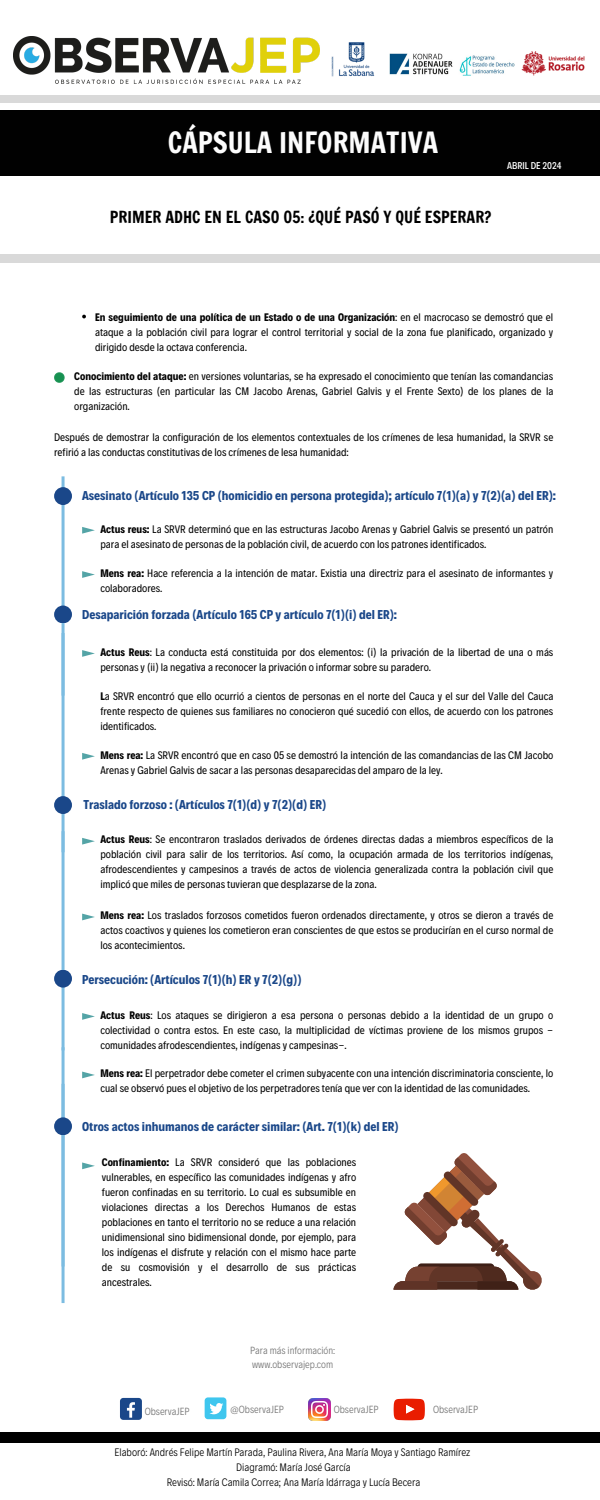
<style>
.page{position:relative;width:600px;height:1500px;background:#fff}
.page>*{position:absolute;margin:0;border:0;box-sizing:border-box;transform-origin:0 0}
.t1{font:28px "Francois One";color:#fcfcfc}
.t2{font:16px "Francois One";color:#000}
.t3{font:700 13px "Decalotype";color:#1a4789}
.t4{font:11.1px/15px "Decalotype";color:#000;text-align:justify}
.t5{font:300 11px "Decalotype";color:#000}
.t6{font:300 10.5px "Decalotype";color:#737373}
.t7{font:500 10px "Decalotype";color:#fcfcfc}
.s1{font-weight:700}
</style>
<div class="page">
<div style="left:0;top:96px;width:600px;height:6px;background:#d9d9d9"></div>
<img style="left:331px;top:42px;width:44px;height:35px">
<img style="left:521px;top:51px;width:64px;height:25px">
<div style="left:0;top:110px;width:600px;height:66px;background:#010101"></div>
<div style="left:0;top:255px;width:600px;height:8px;background:#d9d9d9"></div>
<img style="left:13px;top:37px;width:306px;height:46px">
<div style="left:0;top:1432px;width:600px;height:10px;background:#000"></div>
<div style="left:120px;top:1398px;width:22px;height:22px;background:#1a4789;border-radius:3px"></div>
<svg style="left:127px;top:1402px;width:8px;height:16px"></svg>
<div style="left:205px;top:1397px;width:21px;height:22px;background:#3fc6ee;border-radius:3px"></div>
<svg style="left:209px;top:1403px;width:14px;height:11px"></svg>
<img style="left:308px;top:1399px;width:22px;height:21px">
<svg style="left:394px;top:1399px;width:31px;height:21px"></svg>
<img style="left:389px;top:53px;width:125px;height:22px">
<svg style="left:82px;top:527px;width:13px;height:7px"></svg>
<svg style="left:82px;top:571px;width:13px;height:7px"></svg>
<svg style="left:82px;top:650px;width:13px;height:7px"></svg>
<svg style="left:82px;top:753px;width:13px;height:7px"></svg>
<svg style="left:82px;top:838px;width:13px;height:7px"></svg>
<svg style="left:82px;top:914px;width:13px;height:6px"></svg>
<svg style="left:82px;top:1013px;width:13px;height:7px"></svg>
<svg style="left:82px;top:1072px;width:13px;height:6px"></svg>
<svg style="left:54px;top:372px;width:11px;height:11px"></svg>
<svg style="left:82px;top:1162px;width:13px;height:7px"></svg>
<hr style="left:62px;top:633px;width:3px;height:219px;background:#7cbce1">
<hr style="left:62px;top:476px;width:3px;height:220px;background:#7cbce1">
<div style="left:54px;top:606px;width:18px;height:17px;background:#1a4789;border-radius:50%"></div>
<div style="left:54px;top:487px;width:18px;height:18px;background:#1a4789;border-radius:50%"></div>
<div style="left:54px;top:796px;width:18px;height:18px;background:#1a4789;border-radius:50%"></div>
<hr style="left:62px;top:831px;width:3px;height:219px;background:#7cbce1">
<hr style="left:62px;top:1047px;width:3px;height:220px;background:#7cbce1">
<hr style="left:62px;top:1084px;width:3px;height:219px;background:#7cbce1">
<div style="left:54px;top:970px;width:18px;height:18px;background:#1a4789;border-radius:50%"></div>
<div style="left:54px;top:1117px;width:18px;height:18px;background:#1a4789;border-radius:50%"></div>
<svg style="left:393px;top:1153px;width:149px;height:137px"></svg>
<svg style="left:82px;top:315px;width:4px;height:3px"></svg>
<h4 class="t1" style="left:168px;top:122px;width:272px">CÁPSULA INFORMATIVA</h4>
<p class="t2" style="left:110px;top:206px;width:383px">PRIMER ADHC EN EL CASO 05: ¿QUÉ PASÓ Y QUÉ ESPERAR?</p>
<p class="t7" style="left:507px;top:159px;width:56px">ABRIL DE 2024</p>
<h3 class="t4" style="left:95px;top:309px;width:460px"><span class="s1">En seguimiento de una política de un Estado o de una Organización</span>: en el macrocaso se demostró que el ataque a la población civil para lograr el control territorial y social de la zona fue planificado, organizado y dirigido desde la octava conferencia.</h3>
<p class="t4" style="left:74px;top:368px;width:481px"><span class="s1">Conocimiento del ataque:</span> en versiones voluntarias, se ha expresado el conocimiento que tenían las comandancias de las estructuras (en particular las CM Jacobo Arenas, Gabriel Galvis y el Frente Sexto) de los planes de la organización.</p>
<p class="t4" style="left:54px;top:429px;width:501px">Después de demostrar la configuración de los elementos contextuales de los crímenes de lesa humanidad, la SRVR se refirió a las conductas constitutivas de los crímenes de lesa humanidad:</p>
<p class="t3" style="left:82px;top:487px;width:475px">Asesinato (Artículo 135 CP (homicidio en persona protegida); artículo 7(1)(a) y 7(2)(a) del ER):</p>
<p class="t4" style="left:100px;top:520px;width:454px"><span class="s1">Actus reus:</span> La SRVR determinó que en las estructuras Jacobo Arenas y Gabriel Galvis se presentó un patrón para el asesinato de personas de la población civil, de acuerdo con los patrones identificados.</p>
<p class="t4" style="left:100px;top:565px;width:454px"><span class="s1">Mens rea:</span> Hace referencia a la intención de matar. Existia una directriz para el asesinato de informantes y colaboradores.</p>
<h3 class="t3" style="left:82px;top:606px;width:316px">Desaparición forzada (Artículo 165 CP y artículo 7(1)(i) del ER):</h3>
<p class="t4" style="left:100px;top:644px;width:454px"><span class="s1">Actus Reus</span>: La conducta está constituida por dos elementos: (i) la privación de la libertad de una o más personas y (ii) la negativa a reconocer la privación o informar sobre su paradero.</p>
<p class="t4" style="left:100px;top:688px;width:454px"><span class="s1">L</span>a SRVR encontró que ello ocurrió a cientos de personas en el norte del Cauca y el sur del Valle del Cauca frente respecto de quienes sus familiares no conocieron qué sucedió con ellos, de acuerdo con los patrones identificados.</p>
<p class="t4" style="left:100px;top:746px;width:454px"><span class="s1">Mens rea:</span> La SRVR encontró que en caso 05 se demostró la intención de las comandancias de las CM Jacobo<br>Arenas y Gabriel Galvis de sacar a las personas desaparecidas del amparo de la ley.</p>
<p class="t3" style="left:84px;top:796px;width:244px">Traslado forzoso : (Artículos 7(1)(d) y 7(2)(d) ER)</p>
<h3 class="t4" style="left:100px;top:831px;width:454px"><span class="s1">Actus Reus</span>: Se encontraron traslados derivados de órdenes directas dadas a miembros específicos de la población civil para salir de los territorios. Así como, la ocupación armada de los territorios indígenas, afrodescendientes y campesinos a través de actos de violencia generalizada contra la población civil que implicó que miles de personas tuvieran que desplazarse de la zona.</h3>
<p class="t4" style="left:100px;top:907px;width:454px"><span class="s1">Mens rea:</span> Los traslados forzosos cometidos fueron ordenados directamente, y otros se dieron a través de actos coactivos y quienes los cometieron eran conscientes de que estos se producirían en el curso normal de los acontecimientos.</p>
<p class="t3" style="left:82px;top:970px;width:221px">Persecución: (Artículos 7(1)(h) ER y 7(2)(g))</p>
<p class="t4" style="left:100px;top:1007px;width:454px"><span class="s1">Actus Reus</span>: Los ataques se dirigieron a esa persona o personas debido a la identidad de un grupo o colectividad o contra estos. En este caso, la multiplicidad de víctimas proviene de los mismos grupos - comunidades afrodescendientes, indígenas y campesinas-.</p>
<p class="t4" style="left:100px;top:1065px;width:454px"><span class="s1">Mens rea:</span> El perpetrador debe cometer el crimen subyacente con una intención discriminatoria consciente, lo cual se observó pues el objetivo de los perpetradores tenía que ver con la identidad de las comunidades.</p>
<h3 class="t3" style="left:82px;top:1118px;width:318px">Otros actos inhumanos de carácter similar: (Art. 7(1)(k) del ER)</h3>
<p class="t4" style="left:102px;top:1154px;width:256px"><span class="s1">Confinamiento:</span> La SRVR consideró que las poblaciones vulnerables, en específico las comunidades indígenas y afro fueron confinadas en su territorio. Lo cual es subsumible en violaciones directas a los Derechos Humanos de estas poblaciones en tanto el territorio no se reduce a una relación unidimensional sino bidimensional donde, por ejemplo, para los indígenas el disfrute y relación con el mismo hace parte de su cosmovisión y el desarrollo de sus prácticas ancestrales.</p>
<p class="t6" style="left:250px;top:1343px;width:86px">Para más información:</p>
<p class="t6" style="left:252px;top:1357px;width:82px">www.observajep.com</p>
<p class="t6" style="left:230px;top:1402px;width:55px">@ObservaJEP</p>
<p class="t6" style="left:433px;top:1403px;width:46px">ObservaJEP</p>
<p class="t5" style="left:115px;top:1445px;width:357px">Elaboró: Andrés Felipe Martín Parada, Paulina Rivera, Ana María Moya y Santiago Ramírez</p>
<h3 class="t5" style="left:236px;top:1460px;width:116px">Diagramó: María José García</h3>
<p class="t5" style="left:167px;top:1475px;width:255px">Revisó: María Camila Correa; Ana María Idárraga y Lucía Becera</p>
<p class="t6" style="left:145px;top:1405px;width:46px">ObservaJEP</p>
<h2 class="t6" style="left:334px;top:1402px;width:46px">ObservaJEP</h2>
</div>
